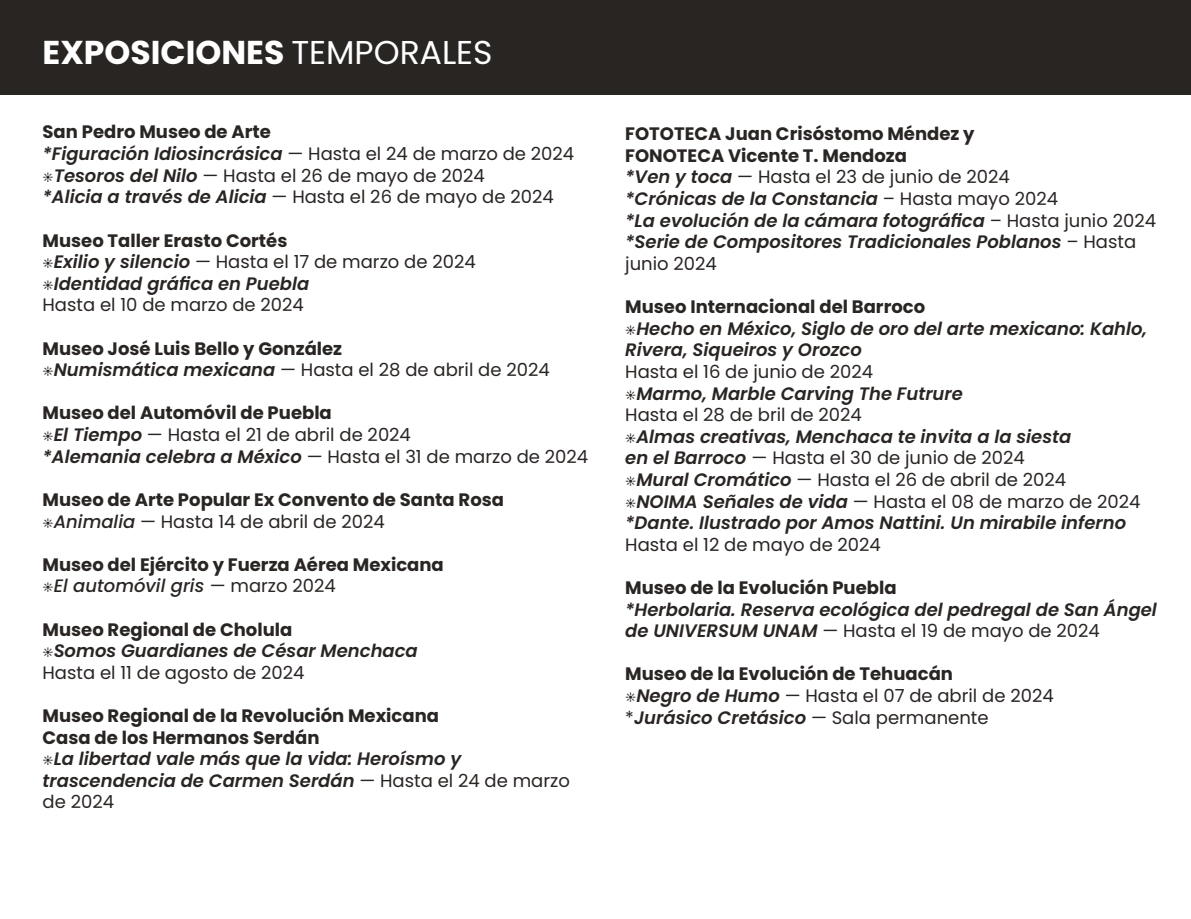
<style>
.page{position:relative;width:1191px;height:919px;background:#fff}
.page>*{position:absolute;margin:0;border:0;box-sizing:border-box;transform-origin:0 0}
.t1{font:700 33px "Poppins";color:#fff}
.t2{font:italic 600 18px/21.6px "Poppins";color:#292523}
.t3{font:18px/21.6px "Poppins";color:#292523}
.t4{font:700 18px/21.6px "Poppins";color:#292523}
.t5{font:italic 500 18px "Poppins";color:#292523}
.s1{font-weight:400}
.s2{font-weight:700;font-style:normal}
.s3{font-weight:400;font-style:normal}
.s4{font-family:"Minion Pro"}
.s5{font-weight:600;font-style:italic}
.s6{font-family:"Minion Pro";font-weight:400;font-style:normal}
.s7{font-weight:500;font-style:italic}
</style>
<div class="page">
<div style="left:0;top:0;width:1191px;height:95px;background:#292523"></div>
<h1 class="t1" style="left:43px;top:34px;width:451px">EXPOSICIONES <span class="s1">TEMPORALES</span></h1>
<p class="t2" style="left:43px;top:121px;width:533px"><span class="s2">San Pedro Museo de Arte<br></span>*Figuración Idiosincrásica <span class="s3">— Hasta el 24 de marzo de 2024</span></p>
<p class="t3" style="left:43px;top:165px;width:513px"><span class="s4">•</span><span class="s5">Tesoros del Nilo</span> — Hasta el 26 de mayo de 2024<br><span class="s5">*Alicia a través de Alicia</span> — Hasta el 26 de mayo de 2024</p>
<p class="t4" style="left:43px;top:229px;width:246px">Museo Taller Erasto Cortés</p>
<p class="t3" style="left:43px;top:251px;width:435px"><span class="s4">•</span><span class="s5">Exilio y silencio</span> — Hasta el 17 de marzo de 2024</p>
<p class="t2" style="left:43px;top:273px;width:268px"><span class="s6">•</span>Identidad gráfica en Puebla<br><span class="s3">Hasta el 10 de marzo de 2024</span></p>
<p class="t4" style="left:43px;top:337px;width:301px">Museo José Luis Bello y González</p>
<p class="t3" style="left:43px;top:359px;width:509px"><span class="s4">•</span><span class="s5">Numismática mexicana</span> — Hasta el 28 de abril de 2024</p>
<p class="t4" style="left:43px;top:402px;width:291px">Museo del Automóvil de Puebla</p>
<p class="t3" style="left:43px;top:424px;width:547px"><span class="s4">•</span><span class="s5">El Tiempo</span> — Hasta el 21 de abril de 2024<br><span class="s5">*Alemania celebra a México</span> — Hasta el 31 de marzo de 2024</p>
<p class="t4" style="left:43px;top:489px;width:463px">Museo de Arte Popular Ex Convento de Santa Rosa</p>
<p class="t3" style="left:43px;top:510px;width:344px"><span class="s4">•</span><span class="s7">Animalia</span> — Hasta 14 de abril de 2024</p>
<p class="t4" style="left:43px;top:553px;width:403px">Museo del Ejército y Fuerza Aérea Mexicana</p>
<p class="t5" style="left:43px;top:575px;width:295px"><span class="s6">•</span>El automóvil gris <span class="s3">— marzo 2024</span></p>
<p class="t4" style="left:43px;top:618px;width:251px">Museo Regional de Cholula</p>
<p class="t2" style="left:43px;top:640px;width:377px"><span class="s6">•</span>Somos Guardianes de César Menchaca<br><span class="s3">Hasta el 11 de agosto de 2024</span></p>
<p class="t4" style="left:43px;top:705px;width:398px">Museo Regional de la Revolución Mexicana<br>Casa de los Hermanos Serdán</p>
<p class="t2" style="left:43px;top:748px;width:529px"><span class="s6">•</span>La libertad vale más que la vida: Heroísmo y trascendencia de Carmen Serdán <span class="s3">— Hasta el 24 de marzo de 2024</span></p>
<p class="t2" style="left:625px;top:123px;width:532px"><span class="s2">FOTOTECA Juan Crisóstomo Méndez y<br>FONOTECA Vicente T. Mendoza<br></span>*Ven y toca <span class="s3">— Hasta el 23 de junio de 2024<br></span>*Crónicas de la Constancia <span class="s3">– Hasta mayo 2024<br></span>*La evolución de la cámara fotográfica <span class="s3">– Hasta junio 2024 </span>*Serie de Compositores Tradicionales Poblanos <span class="s3">– Hasta junio 2024</span></p>
<p class="t4" style="left:625px;top:296px;width:301px">Museo Internacional del Barroco</p>
<p class="t2" style="left:625px;top:317px;width:523px"><span class="s6">•</span>Hecho en México, Siglo de oro del arte mexicano: Kahlo,<br>Rivera, Siqueiros y Orozco</p>
<p class="t3" style="left:625px;top:361px;width:249px">Hasta el 16 de junio de 2024</p>
<p class="t2" style="left:625px;top:382px;width:339px"><span class="s6">•</span>Marmo, Marble Carving The Futrure<br><span class="s3">Hasta el 28 de bril de 2024</span></p>
<p class="t2" style="left:625px;top:425px;width:447px"><span class="s6">•</span>Almas creativas, Menchaca te invita a la siesta en el Barroco <span class="s3">— Hasta el 30 de junio de 2024</span></p>
<p class="t3" style="left:625px;top:469px;width:442px"><span class="s4">•</span><span class="s5">Mural Cromático</span> — Hasta el 26 de abril de 2024</p>
<p class="t2" style="left:625px;top:490px;width:517px"><span class="s6">•</span>NOIMA Señales de vida <span class="s3">— Hasta el 08 de marzo de 2024 </span>*Dante. Ilustrado por Amos Nattini. Un mirabile inferno</p>
<p class="t3" style="left:625px;top:533px;width:257px">Hasta el 12 de mayo de 2024</p>
<p class="t4" style="left:625px;top:577px;width:273px">Museo de la Evolución Puebla</p>
<p class="t2" style="left:625px;top:598px;width:533px">*Herbolaria. Reserva ecológica del pedregal de San Ángel de UNIVERSUM UNAM <span class="s3">— Hasta el 19 de mayo de 2024</span></p>
<p class="t4" style="left:625px;top:663px;width:329px">Museo de la Evolución de Tehuacán</p>
<p class="t3" style="left:625px;top:685px;width:430px"><span class="s4">•</span><span class="s5">Negro de Humo</span> — Hasta el 07 de abril de 2024 *<span class="s5">Jurásico Cretásico</span> — Sala permanente</p>
</div>
